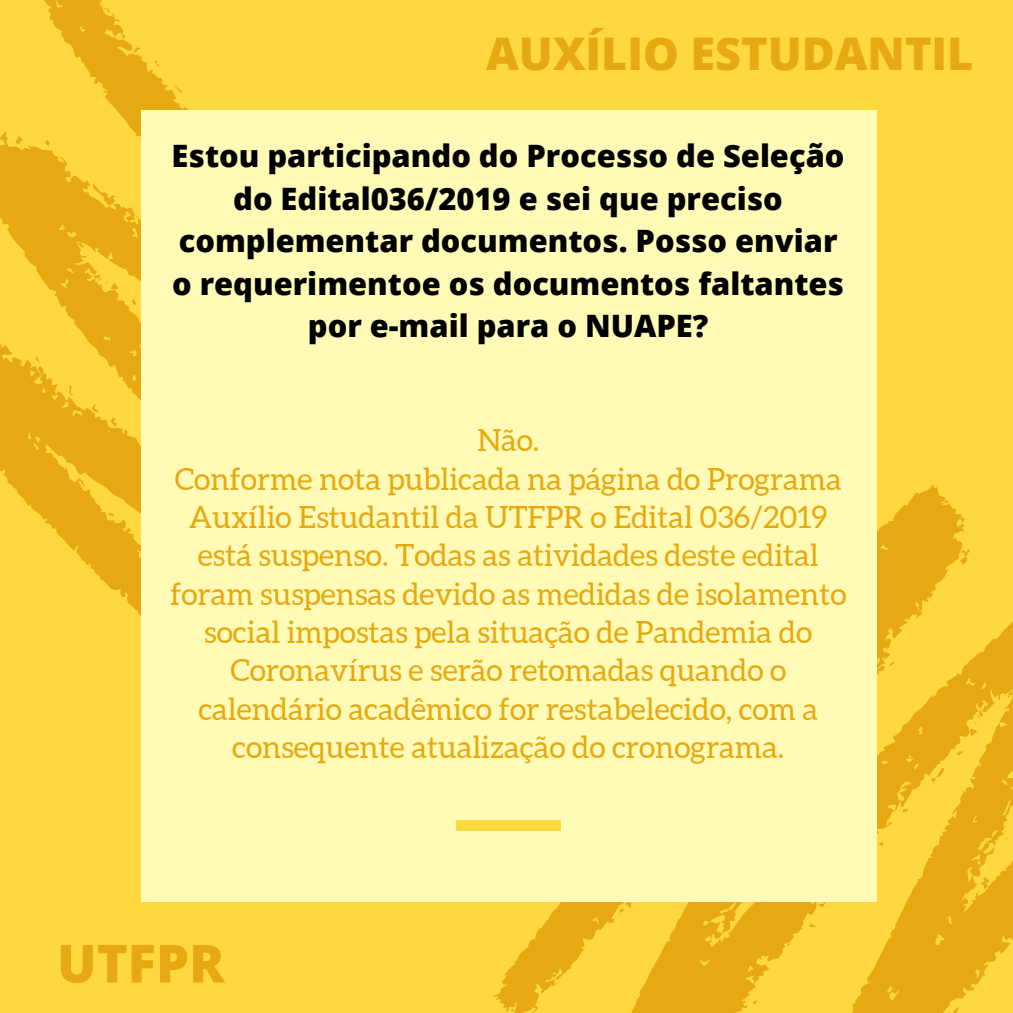
<style>
.page{position:relative;width:1013px;height:1013px;background:#fff}
.page>*{position:absolute;margin:0;border:0;box-sizing:border-box;transform-origin:0 0}
.t1{font:800 52.5px "Open Sans";color:#e6a911}
.t2{font:800 45px "Open Sans";color:#e6a911}
.t3{font:800 30.88px/42.4px "Open Sans";color:#000;text-align:center}
.t4{font:30.62px/38.4px "Aleo";color:#e6a911;text-align:center}
</style>
<div class="page">
<div style="left:0;top:0;width:1012px;height:1012px;background:#ffd840"></div>
<svg style="left:493px;top:394px;width:519px;height:618px"></svg>
<svg style="left:959px;top:546px;width:11px;height:19px"></svg>
<svg style="left:507px;top:998px;width:12px;height:12px"></svg>
<svg style="left:538px;top:971px;width:26px;height:22px"></svg>
<svg style="left:955px;top:748px;width:8px;height:8px"></svg>
<svg style="left:952px;top:1006px;width:8px;height:6px"></svg>
<svg style="left:930px;top:767px;width:16px;height:15px"></svg>
<svg style="left:876px;top:659px;width:19px;height:14px"></svg>
<svg style="left:970px;top:896px;width:8px;height:8px"></svg>
<svg style="left:878px;top:841px;width:6px;height:5px"></svg>
<svg style="left:959px;top:516px;width:6px;height:7px"></svg>
<svg style="left:752px;top:998px;width:6px;height:7px"></svg>
<svg style="left:618px;top:902px;width:18px;height:13px"></svg>
<svg style="left:808px;top:920px;width:8px;height:10px"></svg>
<svg style="left:901px;top:807px;width:7px;height:7px"></svg>
<svg style="left:815px;top:902px;width:32px;height:7px"></svg>
<svg style="left:967px;top:721px;width:15px;height:16px"></svg>
<svg style="left:976px;top:876px;width:15px;height:14px"></svg>
<svg style="left:977px;top:841px;width:13px;height:25px"></svg>
<svg style="left:941px;top:499px;width:8px;height:6px"></svg>
<svg style="left:0;top:0;width:188px;height:616px"></svg>
<svg style="left:91px;top:181px;width:27px;height:26px"></svg>
<svg style="left:47px;top:6px;width:10px;height:10px"></svg>
<svg style="left:0;top:131px;width:23px;height:14px"></svg>
<svg style="left:100px;top:81px;width:10px;height:10px"></svg>
<svg style="left:129px;top:298px;width:8px;height:9px"></svg>
<svg style="left:65px;top:384px;width:12px;height:13px"></svg>
<svg style="left:173px;top:83px;width:10px;height:11px"></svg>
<svg style="left:108px;top:511px;width:7px;height:8px"></svg>
<svg style="left:33px;top:356px;width:13px;height:19px"></svg>
<svg style="left:154px;top:60px;width:7px;height:7px"></svg>
<svg style="left:131px;top:39px;width:9px;height:15px"></svg>
<svg style="left:45px;top:140px;width:11px;height:8px"></svg>
<svg style="left:91px;top:404px;width:28px;height:27px"></svg>
<svg style="left:105px;top:276px;width:14px;height:16px"></svg>
<div style="left:141px;top:110px;width:735px;height:792px;background:#fffbb7"></div>
<div style="left:456px;top:819px;width:105px;height:11px;background:#ffd840"></div>
<h2 class="t2" style="left:486px;top:22px;width:488px">AUXÍLIO ESTUDANTIL</h2>
<p class="t3" style="left:172px;top:134px;width:674px">Estou participando do Processo de Seleção do Edital036/2019 e sei que preciso complementar documentos. Posso enviar o requerimentoe os documentos faltantes por e-mail para o NUAPE?</p>
<p class="t4" style="left:170px;top:421px;width:678px">Não.<br>Conforme nota publicada na página do Programa Auxílio Estudantil da UTFPR o Edital 036/2019 está suspenso. Todas as atividades deste edital foram suspensas devido as medidas de isolamento social impostas pela situação de Pandemia do Coronavírus e serão retomadas quando o calendário acadêmico for restabelecido, com a consequente atualização do cronograma.</p>
<h1 class="t1" style="left:57px;top:926px;width:169px">UTFPR</h1>
</div>
